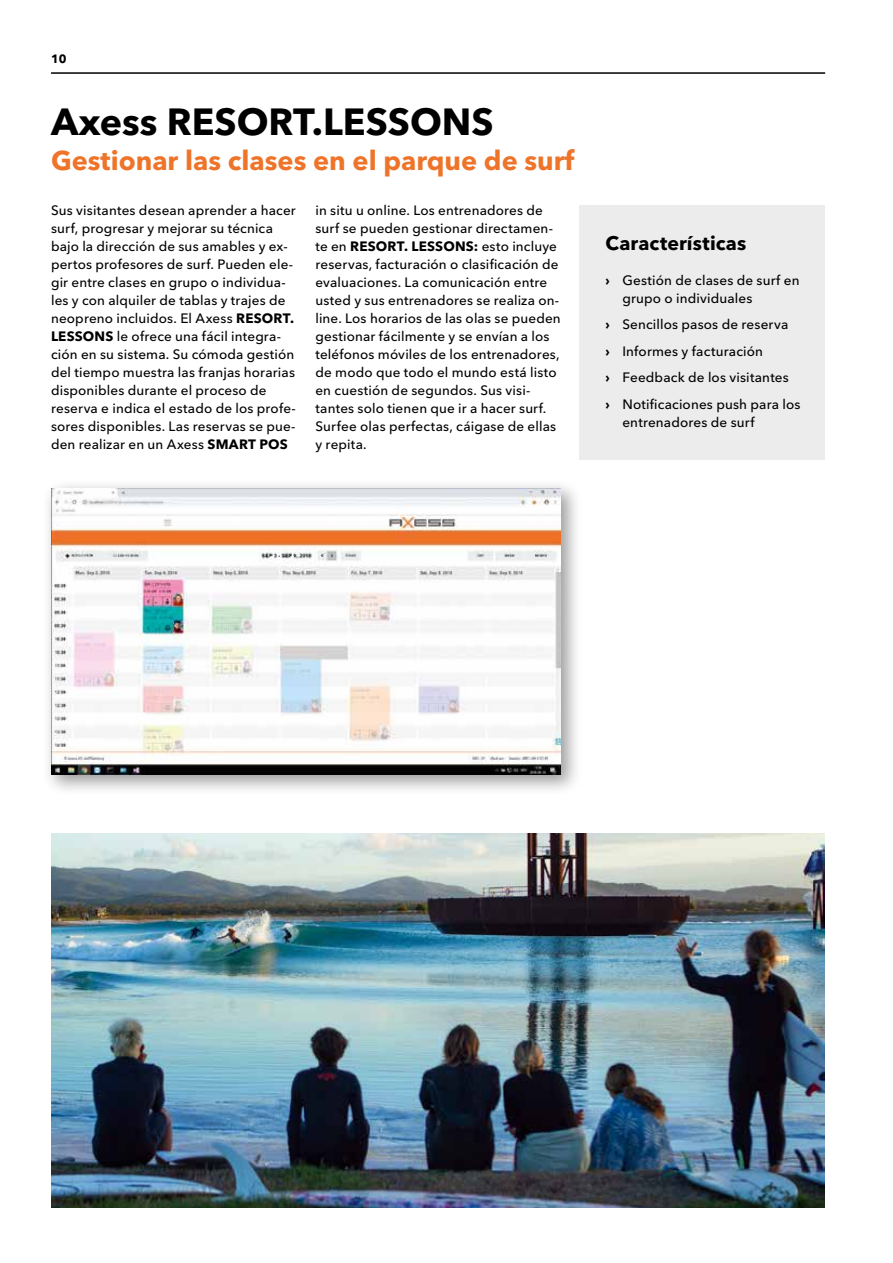
<style>
.page{position:relative;width:893px;height:1263px;background:#fff}
.page>*{position:absolute;margin:0;border:0;box-sizing:border-box;transform-origin:0 0}
.t1{font:700 37.5px "Avenir Next Cyr";color:#000}
.t2{font:700 27px "Avenir Next Cyr";color:#ee742a}
.t3{font:700 19.5px "Avenir Next Cyr";letter-spacing:.005em;color:#000}
.t4{font:500 13.5px/18px "Avenir Next Cyr";letter-spacing:.01em;color:#000}
.t5{font:700 12px "Avenir Next Cyr";color:#000}
.s1{font-weight:700}
</style>
<div class="page">
<hr style="left:51px;top:72px;width:774px;height:2px;background:#000">
<div style="left:42px;top:479px;width:541px;height:317px;background:#000;opacity:.4"></div>
<img style="left:51px;top:488px;width:510px;height:287px">
<div style="left:580px;top:205px;width:245px;height:254px;background:#ececec"></div>
<img style="left:51px;top:833px;width:774px;height:375px">
<p class="t5" style="left:51px;top:52px;width:17px">10</p>
<h1 class="t1" style="left:51px;top:99px;width:444px">Axess RESORT.LESSONS</h1>
<h2 class="t2" style="left:51px;top:144px;width:525px">Gestionar las clases en el parque de surf</h2>
<p class="t4" style="left:51px;top:202px;width:246px">Sus visitantes desean aprender a hacer surf, progresar y mejorar su técnica bajo la dirección de sus amables y ex&shy;pertos profesores de surf. Pueden ele&shy;gir entre clases en grupo o individua&shy;les y con alquiler de tablas y trajes de neopreno incluidos. El Axess <span class="s1">RESORT.<br>LESSONS</span> le ofrece una fácil integra&shy;ción en su sistema. Su cómoda gestión del tiempo muestra las franjas horarias disponibles durante el proceso de reserva e indica el estado de los profe&shy;sores disponibles. Las reservas se pue&shy;den realizar en un Axess <span class="s1">SMART POS</span></p>
<p class="t4" style="left:315px;top:202px;width:247px">in situ u online. Los entrenadores de surf se pueden gestionar directamen&shy;te en <span class="s1">RESORT. LESSONS:</span> esto incluye reservas, facturación o clasificación de evaluaciones. La comunicación entre usted y sus entrenadores se realiza on&shy;line. Los horarios de las olas se pueden gestionar fácilmente y se envían a los teléfonos móviles de los entrenadores, de modo que todo el mundo está listo en cuestión de segundos. Sus visi&shy;tantes solo tienen que ir a hacer surf.<br>Surfee olas perfectas, cáigase de ellas y repita.</p>
<h3 class="t3" style="left:605px;top:231px;width:142px">Características</h3>
<p class="t4" style="left:622px;top:271px;width:179px;text-indent:-17px"><span class="s1">›</span> Gestión de clases de surf en grupo o individuales</p>
<p class="t4" style="left:605px;top:311px;width:197px;line-height:26.5px"><span class="s1">›</span> Sencillos pasos de reserva<br><span class="s1">›</span> Informes y facturación<br><span class="s1">›</span> Feedback de los visitantes<br><span class="s1">›</span> Notificaciones push para los</p>
<p class="t4" style="left:622px;top:413px;width:134px">entrenadores de surf</p>
</div>
